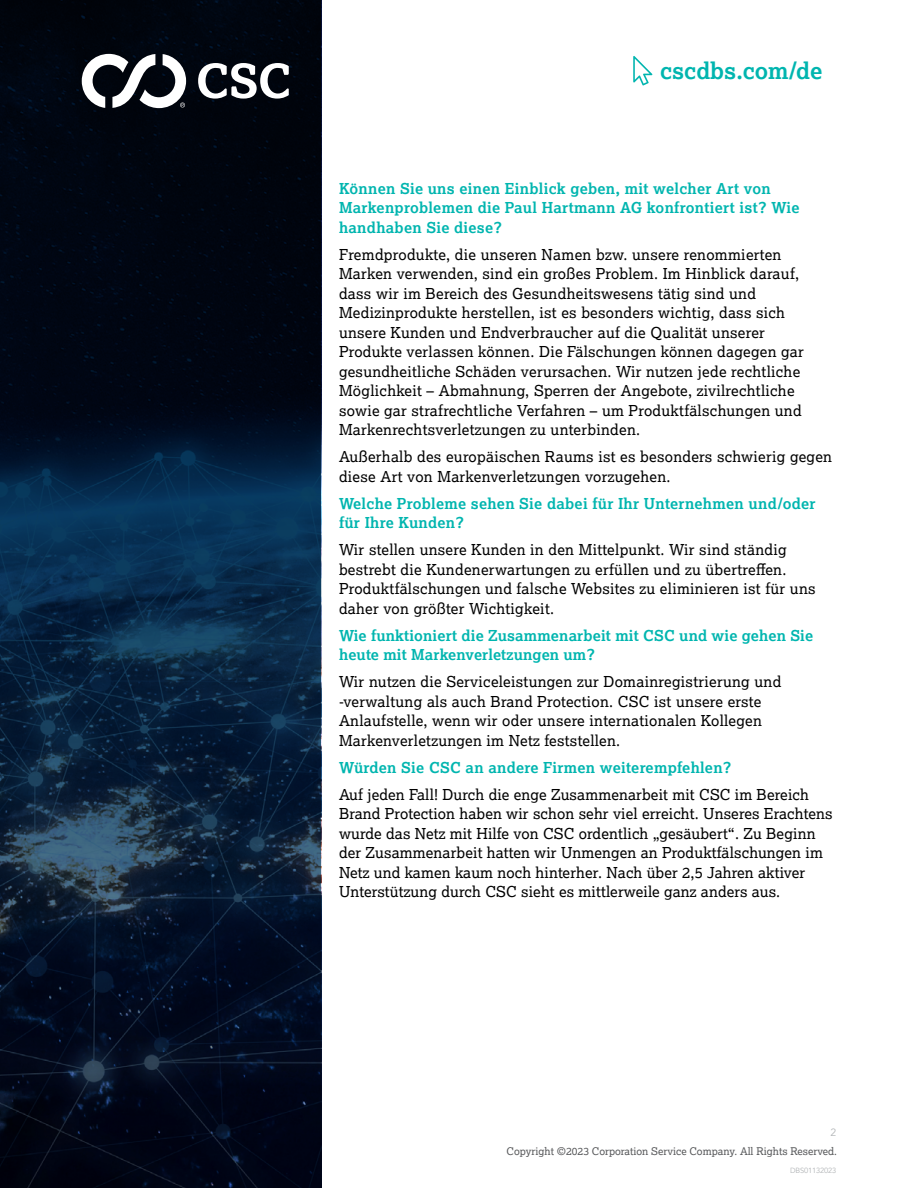
<style>
.page{position:relative;width:918px;height:1188px;background:#fff}
.page>*{position:absolute;margin:0;border:0;box-sizing:border-box;transform-origin:0 0}
.t1{font:700 22.95px "Lexia";color:#00b5af}
.t2{font:15px/19.5px "Lexia";letter-spacing:.02em;color:#000}
.t3{font:700 15px/19.5px "Lexia";letter-spacing:.02em;color:#00b5af}
.t4{font:10.5px "Lexia";color:#58595b}
.t5{font:10.5px "Avenir";color:#b1b4b6}
.t6{font:7.5px "Avenir";letter-spacing:-.02em;color:#b1b4b6}
</style>
<div class="page">
<svg style="left:0;top:0;width:321px;height:1188px;background:#051529"></svg>
<svg style="left:198px;top:63px;width:91px;height:36px"></svg>
<svg style="left:82px;top:54px;width:104px;height:54px"></svg>
<svg style="left:633px;top:56px;width:19px;height:29px"></svg>
<h1 class="t1" style="left:660px;top:57px;width:164px">cscdbs.com/de</h1>
<p class="t3" style="left:339px;top:178px;width:462px">Können Sie uns einen Einblick geben, mit welcher Art von<br>Markenproblemen die Paul Hartmann AG konfrontiert ist? Wie handhaben Sie diese?</p>
<p class="t2" style="left:339px;top:244px;width:466px">Fremdprodukte, die unseren Namen bzw. unsere renommierten Marken verwenden, sind ein großes Problem. Im Hinblick darauf, dass wir im Bereich des Gesundheitswesens tätig sind und Medizinprodukte herstellen, ist es besonders wichtig, dass sich unsere Kunden und Endverbraucher auf die Qualität unserer Produkte verlassen können. Die Fälschungen können dagegen gar gesundheitliche Schäden verursachen. Wir nutzen jede rechtliche Möglichkeit – Abmahnung, Sperren der Angebote, zivilrechtliche sowie gar strafrechtliche Verfahren – um Produktfälschungen und Markenrechtsverletzungen zu unterbinden.</p>
<p class="t2" style="left:339px;top:447px;width:495px">Außerhalb des europäischen Raums ist es besonders schwierig gegen diese Art von Markenverletzungen vorzugehen.</p>
<p class="t3" style="left:339px;top:493px;width:478px">Welche Probleme sehen Sie dabei für Ihr Unternehmen und/oder für Ihre Kunden?</p>
<p class="t2" style="left:339px;top:540px;width:478px">Wir stellen unsere Kunden in den Mittelpunkt. Wir sind ständig bestrebt die Kundenerwartungen zu erfüllen und zu übertreffen.<br>Produktfälschungen und falsche Websites zu eliminieren ist für uns daher von größter Wichtigkeit.</p>
<p class="t3" style="left:339px;top:625px;width:476px">Wie funktioniert die Zusammenarbeit mit CSC und wie gehen Sie heute mit Markenverletzungen um?</p>
<p class="t2" style="left:339px;top:672px;width:444px">Wir nutzen die Serviceleistungen zur Domainregistrierung und -verwaltung als auch Brand Protection. CSC ist unsere erste Anlaufstelle, wenn wir oder unsere internationalen Kollegen Markenverletzungen im Netz feststellen.</p>
<p class="t3" style="left:339px;top:757px;width:394px">Würden Sie CSC an andere Firmen weiterempfehlen?</p>
<p class="t2" style="left:339px;top:784px;width:495px">Auf jeden Fall! Durch die enge Zusammenarbeit mit CSC im Bereich Brand Protection haben wir schon sehr viel erreicht. Unseres Erachtens wurde das Netz mit Hilfe von CSC ordentlich „gesäubert“. Zu Beginn der Zusammenarbeit hatten wir Unmengen an Produktfälschungen im Netz und kamen kaum noch hinterher. Nach über 2,5 Jahren aktiver Unterstützung durch CSC sieht es mittlerweile ganz anders aus.</p>
<p class="t5" style="left:831px;top:1127px;width:7px">2</p>
<p class="t4" style="left:507px;top:1145px;width:332px">Copyright ©2023 Corporation Service Company. All Rights Reserved.</p>
<p class="t6" style="left:790px;top:1165px;width:48px">DBS01132023</p>
</div>
